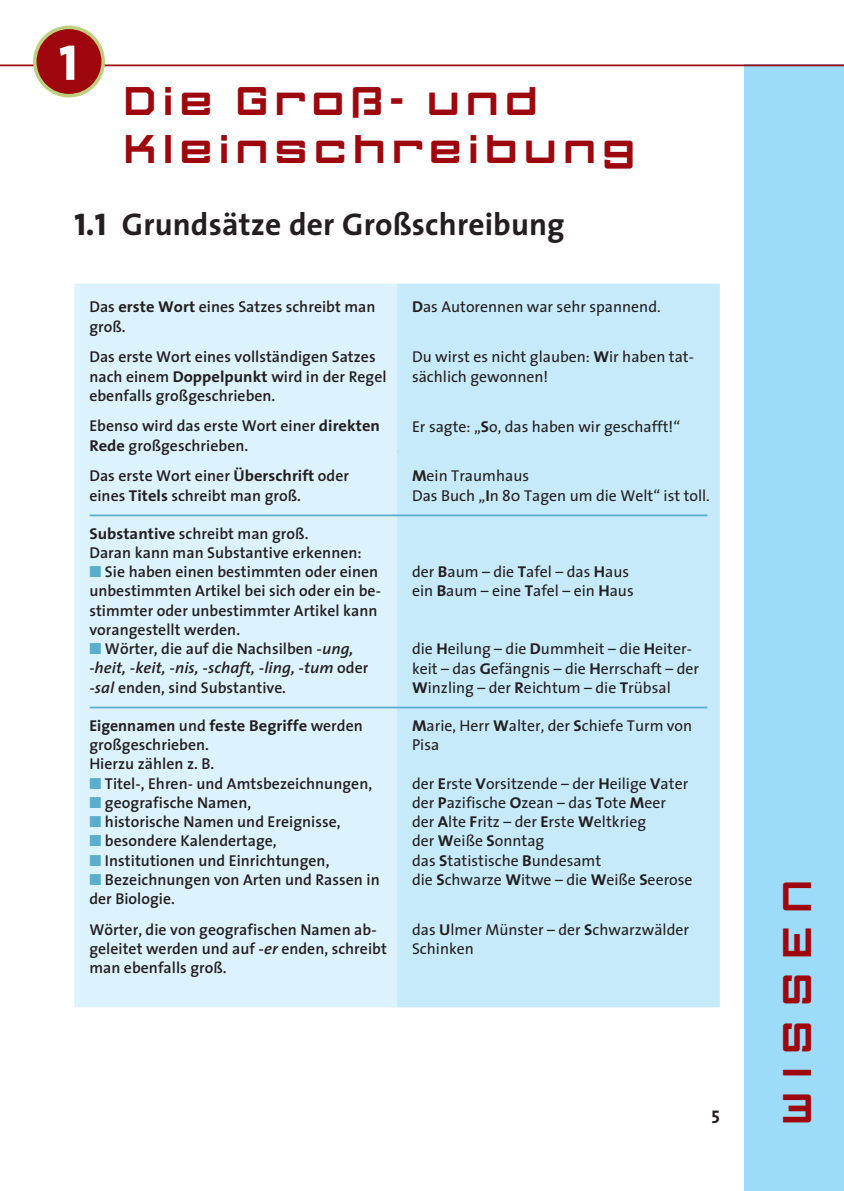
<style>
.page{position:relative;width:844px;height:1191px;background:#fff}
.page>*{position:absolute;margin:0;border:0;box-sizing:border-box;transform-origin:0 0}
.t1{font:50.75px "The Sans Extra Bold Caps";color:#fff}
.t2{font:42px/47.2px "FF Gothic One Two";color:#9d070d}
.t3{font:700 31.5px "The Sans";letter-spacing:.005em;color:#231f20}
.t4{font:18.38px "The Sans Bold Caps";color:#231f20}
.t5{font:600 15.75px/19.2px "The Sans";color:#231f20}
.t6{font:15.75px/19.2px "The Sans";color:#231f20}
.s1{font-family:"The Sans Extra Bold Caps";font-weight:400}
.s2{font-weight:700}
.s3{color:#5aadcd}
.s4{font-style:italic}
</style>
<div class="page">
<div style="left:744px;top:64px;width:99px;height:1127px;background:#9cdcf8"></div>
<hr style="left:0;top:64px;width:843px;height:2px;background:#9d070d">
<div style="left:35px;top:27px;width:68px;height:69px;background:#9d070d;border-radius:50%"></div>
<div style="left:33px;top:26px;width:72px;height:71px;border:4px solid #becf7d;border-radius:50%"></div>
<div style="left:74px;top:284px;width:323px;height:723px;background:#dcf2fc"></div>
<div style="left:397px;top:284px;width:322px;height:723px;background:#c6eafa"></div>
<hr style="left:90px;top:514px;width:617px;height:2px;background:#5aadcd">
<hr style="left:90px;top:706px;width:617px;height:2px;background:#5aadcd">
<h1 class="t1" style="left:59px;top:20px;width:20px">1</h1>
<h2 class="t2" style="left:121px;top:76px;width:519px">Die Groß- und<br>Kleinschreibung</h2>
<h3 class="t3" style="left:74px;top:198px;width:491px"><span class="s1">1.1</span> Grundsätze der Großschreibung</h3>
<p class="t5" style="left:89px;top:297px;width:287px">Das <span class="s2">erste Wort</span> eines Satzes schreibt man groß.</p>
<p class="t5" style="left:89px;top:347px;width:299px">Das erste Wort eines vollständigen Satzes nach einem <span class="s2">Doppelpunkt</span> wird in der Regel ebenfalls großgeschrieben.</p>
<p class="t5" style="left:89px;top:416px;width:292px">Ebenso wird das erste Wort einer <span class="s2">direkten<br>Rede</span> großgeschrieben.</p>
<p class="t5" style="left:89px;top:466px;width:261px">Das erste Wort einer <span class="s2">Überschrift</span> oder eines <span class="s2">Titels</span> schreibt man groß.</p>
<p class="t5" style="left:89px;top:523px;width:274px"><span class="s2">Substantive</span> schreibt man groß.<br>Daran kann man Substantive erkennen:</p>
<p class="t5" style="left:89px;top:562px;width:293px"><span class="s3">■</span> Sie haben einen bestimmten oder einen unbestimmten Artikel bei sich oder ein be‑ stimmter oder unbestimmter Artikel kann vorangestellt werden.</p>
<p class="t5" style="left:89px;top:639px;width:280px"><span class="s3">■</span> Wörter, die auf die Nachsilben <span class="s4">-ung, </span>‑<span class="s4">heit, -keit, -nis, -schaft, -ling, -tum</span> oder <span class="s4">‑sal</span> enden, sind Substantive<span class="s4">.</span></p>
<p class="t5" style="left:89px;top:715px;width:275px"><span class="s2">Eigennamen</span> und <span class="s2">feste Begriffe</span> werden großgeschrieben.<br>Hierzu zählen z. B.</p>
<p class="t5" style="left:89px;top:773px;width:284px"><span class="s3">■</span> Titel-, Ehren- und Amtsbezeichnungen,</p>
<p class="t5" style="left:89px;top:792px;width:163px"><span class="s3">■</span> geografische Namen,</p>
<p class="t5" style="left:89px;top:811px;width:253px"><span class="s3">■</span> historische Namen und Ereignisse,</p>
<p class="t5" style="left:89px;top:831px;width:189px"><span class="s3">■</span> besondere Kalendertage,</p>
<p class="t5" style="left:89px;top:850px;width:241px"><span class="s3">■</span> Institutionen und Einrichtungen,</p>
<p class="t5" style="left:89px;top:869px;width:292px"><span class="s3">■</span> Bezeichnungen von Arten und Rassen in der Biologie.</p>
<p class="t5" style="left:89px;top:919px;width:299px">Wörter, die von geografischen Namen ab‑ geleitet werden und auf <span class="s4">-er</span> enden, schreibt man ebenfalls groß.</p>
<p class="t6" style="left:412px;top:297px;width:250px"><span class="s2">D</span>as Autorennen war sehr spannend.</p>
<p class="t6" style="left:412px;top:347px;width:283px">Du wirst es nicht glauben: <span class="s2">W</span>ir haben tat&shy;sächlich gewonnen!</p>
<p class="t6" style="left:412px;top:416px;width:269px">Er sagte: „<span class="s2">S</span>o, das haben wir geschafft!“</p>
<p class="t6" style="left:412px;top:466px;width:299px"><span class="s2">M</span>ein Traumhaus<br>Das Buch „<span class="s2">I</span>n 80 Tagen um die Welt“ ist toll.</p>
<p class="t6" style="left:412px;top:562px;width:223px">der <span class="s2">B</span>aum – die <span class="s2">T</span>afel – das <span class="s2">H</span>aus ein <span class="s2">B</span>aum – eine <span class="s2">T</span>afel – ein <span class="s2">H</span>aus</p>
<p class="t6" style="left:412px;top:639px;width:288px">die <span class="s2">H</span>eilung – die <span class="s2">D</span>ummheit – die <span class="s2">H</span>eiter&shy;keit – das <span class="s2">G</span>efängnis – die <span class="s2">H</span>errschaft – der<br><span class="s2">W</span>inzling – der <span class="s2">R</span>eichtum – die <span class="s2">T</span>rübsal</p>
<p class="t6" style="left:412px;top:715px;width:282px"><span class="s2">M</span>arie, Herr <span class="s2">W</span>alter, der <span class="s2">S</span>chiefe Turm von<br>Pisa</p>
<p class="t6" style="left:412px;top:773px;width:282px">der <span class="s2">E</span>rste <span class="s2">V</span>orsitzende – der <span class="s2">H</span>eilige <span class="s2">V</span>ater der <span class="s2">P</span>azifische <span class="s2">O</span>zean – das <span class="s2">T</span>ote <span class="s2">M</span>eer<br>der <span class="s2">A</span>lte <span class="s2">F</span>ritz – der <span class="s2">E</span>rste <span class="s2">W</span>eltkrieg<br>der <span class="s2">W</span>eiße <span class="s2">S</span>onntag<br>das <span class="s2">S</span>tatistische <span class="s2">B</span>undesamt<br>die <span class="s2">S</span>chwarze <span class="s2">W</span>itwe – die <span class="s2">W</span>eiße <span class="s2">S</span>eerose</p>
<p class="t6" style="left:412px;top:919px;width:278px">das <span class="s2">U</span>lmer Münster – der <span class="s2">S</span>chwarzwälder<br>Schinken</p>
<p class="t4" style="left:711px;top:1101px;width:10px">5</p>
<h2 class="t2" style="left:771px;top:1128px;width:253px;rotate:-90deg">wissen</h2>
</div>
